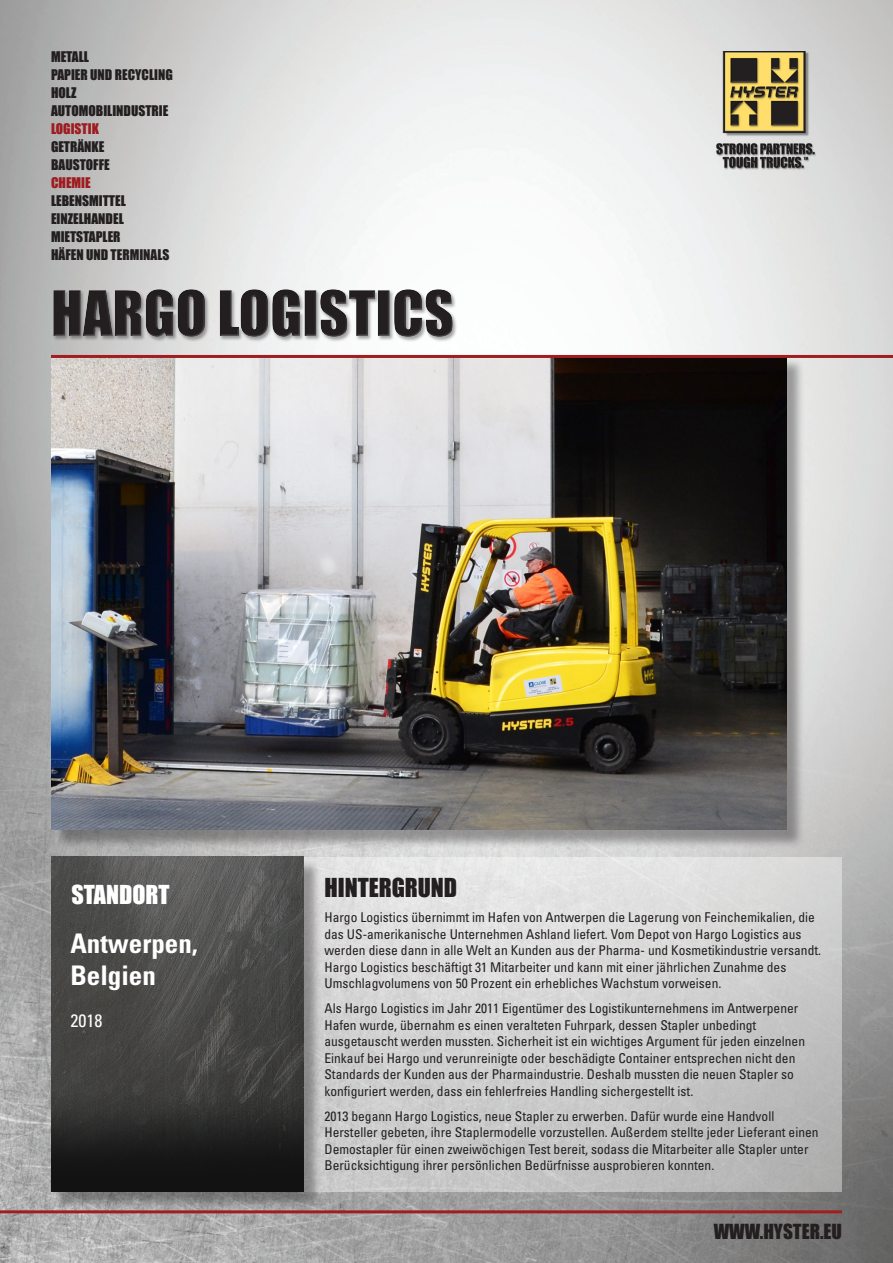
<style>
.page{position:relative;width:893px;height:1263px;background:#fff}
.page>*{position:absolute;margin:0;border:0;box-sizing:border-box;transform-origin:0 0}
.Location_Name{font:700 condensed 27px "Univers";color:#fff}
.Sub_Headline_Black{font:24px "Impact";color:#231f20}
.Sub_Headline_White{font:24px "Impact";color:#fff}
.t1{font:19.2px "Impact";color:#231f20}
.Location_Text{font:condensed 18px "Univers";color:#fff}
.Body_Text{font:condensed 13.5px/16.5px "Univers";color:#231f20}
.Bullet_Points{font:condensed 13.5px/16.5px "Univers";color:#231f20}
.Services_Paragraph{font:13.5px "Impact";color:#231f20}
.Services_Paragraph-2{font:13.5px "Impact";color:#9e1c1f}
</style>
<div class="page">
<img style="left:0;top:0;width:893px;height:1263px">
<svg style="left:303px;top:857px;width:539px;height:334px;background:#d0d0d0"></svg>
<hr style="left:0;top:1210px;width:842px;height:3px;background:#a11d20">
<div style="left:53px;top:859px;width:269px;height:350px;background:#231f20;opacity:.4"></div>
<img style="left:51px;top:857px;width:252px;height:334px">
<div style="left:53px;top:357px;width:752px;height:492px;background:#231f20;opacity:.4"></div>
<img style="left:51px;top:358px;width:736px;height:472px">
<hr style="left:51px;top:355px;width:842px;height:3px;background:#a11d20">
<img style="left:696px;top:51px;width:135px;height:130px">
<div style="left:53px;top:289px;width:405px;height:53px;background:#231f20;opacity:.4"></div>
<div style="left:52px;top:289px;width:403px;height:50px;background:#fff;opacity:.7"></div>
<div style="left:51px;top:287px;width:402px;height:49px;background:#231f20;opacity:.23"></div>
<p class="Services_Paragraph" style="left:51px;top:46px;width:39px">METALL</p>
<p class="Services_Paragraph" style="left:51px;top:64px;width:123px">PAPIER UND RECYCLING</p>
<p class="Services_Paragraph" style="left:51px;top:82px;width:27px">HOLZ</p>
<p class="Services_Paragraph" style="left:51px;top:100px;width:119px">AUTOMOBILINDUSTRIE</p>
<p class="Services_Paragraph-2" style="left:51px;top:118px;width:49px">LOGISTIK</p>
<p class="Services_Paragraph" style="left:51px;top:136px;width:55px">GETRÄNKE</p>
<p class="Services_Paragraph" style="left:51px;top:154px;width:60px">BAUSTOFFE</p>
<p class="Services_Paragraph-2" style="left:51px;top:172px;width:41px">CHEMIE</p>
<p class="Services_Paragraph" style="left:51px;top:190px;width:76px">LEBENSMITTEL</p>
<p class="Services_Paragraph" style="left:51px;top:208px;width:74px">EINZELHANDEL</p>
<p class="Services_Paragraph" style="left:51px;top:226px;width:71px">MIETSTAPLER</p>
<p class="Services_Paragraph" style="left:51px;top:244px;width:120px">HÄFEN UND TERMINALS</p>
<p class="Sub_Headline_White" style="left:71px;top:875px;width:100px">STANDORT</p>
<p class="Sub_Headline_Black" style="left:324px;top:869px;width:134px">HINTERGRUND</p>
<p class="Location_Name" style="left:70px;top:927px;width:129px">Antwerpen,</p>
<p class="Location_Name" style="left:70px;top:959px;width:87px">Belgien</p>
<p class="Location_Text" style="left:70px;top:1009px;width:33px">2018</p>
<p class="Body_Text" style="left:324px;top:909px;width:498px">Hargo Logistics übernimmt im Hafen von Antwerpen die Lagerung von Feinchemikalien, die das US-amerikanische Unternehmen Ashland liefert. Vom Depot von Hargo Logistics aus werden diese dann in alle Welt an Kunden aus der Pharma- und Kosmetikindustrie versandt.<br>Hargo Logistics beschäftigt 31 Mitarbeiter und kann mit einer jährlichen Zunahme des Umschlagvolumens von 50 Prozent ein erhebliches Wachstum vorweisen.</p>
<p class="Body_Text" style="left:324px;top:1000px;width:482px">Als Hargo Logistics im Jahr 2011 Eigentümer des Logistikunternehmens im Antwerpener Hafen wurde, übernahm es einen veralteten Fuhrpark, dessen Stapler unbedingt ausgetauscht werden mussten. Sicherheit ist ein wichtiges Argument für jeden einzelnen Einkauf bei Hargo und verunreinigte oder beschädigte Container entsprechen nicht den Standards der Kunden aus der Pharmaindustrie. Deshalb mussten die neuen Stapler so konfiguriert werden, dass ein fehlerfreies Handling sichergestellt ist.</p>
<p class="Bullet_Points" style="left:324px;top:1107px;width:496px">2013 begann Hargo Logistics, neue Stapler zu erwerben. Dafür wurde eine Handvoll Hersteller gebeten, ihre Staplermodelle vorzustellen. Außerdem stellte jeder Lieferant einen Demostapler für einen zweiwöchigen Test bereit, sodass die Mitarbeiter alle Stapler unter Berücksichtigung ihrer persönlichen Bedürfnisse ausprobieren konnten.</p>
<p class="t1" style="left:714px;top:1216px;width:130px">WWW.HYSTER.EU</p>
</div>
